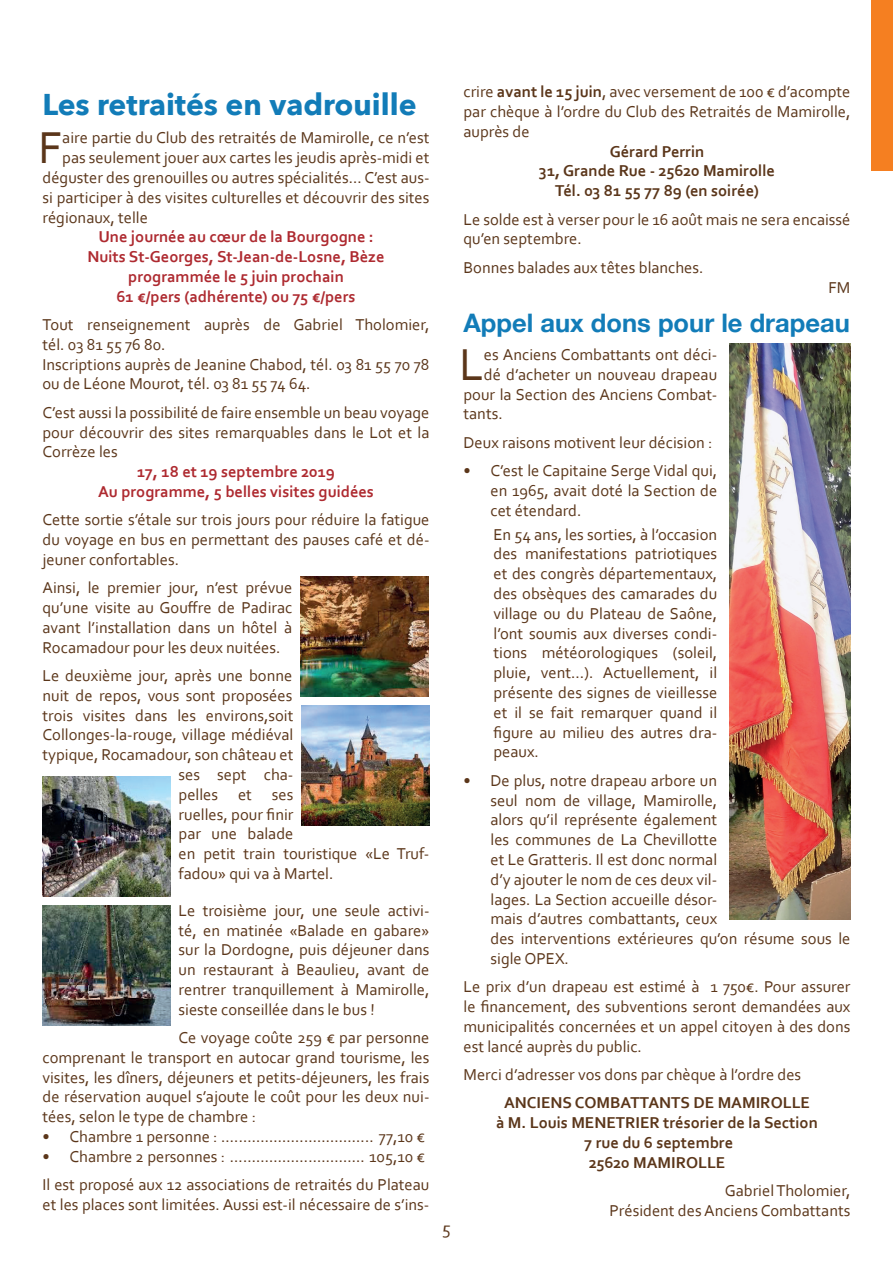
<style>
.page{position:relative;width:893px;height:1263px;background:#fff}
.page>*{position:absolute;margin:0;border:0;box-sizing:border-box;transform-origin:0 0}
.t1{font:46.8px "Corbel";color:#5b361a}
.t2{font:700 30px "Avenir Next";color:#127cb8}
.t3{font:700 25.5px "Helvetica Neue";color:#127cb8}
.t4{font:18px "Corbel";color:#5b361a}
.t5{font:16.5px/19.8px "Corbel";color:#5b361a;text-align:justify}
.t6{font:700 16.5px/19.8px "Corbel";color:#ae2a30;text-align:center}
.t7{font:700 16.5px/19.8px "Corbel";color:#5b361a;text-align:center}
.s1{font-weight:700}
</style>
<div class="page">
<img style="left:302px;top:705px;width:127px;height:121px">
<img style="left:43px;top:776px;width:127px;height:120px">
<img style="left:301px;top:576px;width:127px;height:120px">
<img style="left:43px;top:906px;width:127px;height:120px">
<img style="left:730px;top:343px;width:120px;height:577px">
<div style="left:872px;top:0;width:21px;height:170px;background:#f57f21"></div>
<h2 class="t2" style="left:43px;top:79px;width:376px">Les retraités en vadrouille</h2>
<h1 class="t1" style="left:39px;top:119px;width:25px">F</h1>
<p class="t5" style="left:62px;top:128px;width:369px">aire partie du Club des retraités de Mamirolle, ce n’est</p>
<p class="t5" style="left:62px;top:147px;width:369px">pas seulement jouer aux cartes les jeudis après-midi et</p>
<p class="t5" style="left:43px;top:167px;width:388px">déguster des grenouilles ou autres spécialités... C’est aus-</p>
<p class="t5" style="left:43px;top:187px;width:388px">si participer à des visites culturelles et découvrir des sites</p>
<p class="t5" style="left:43px;top:207px;width:107px">régionaux, telle</p>
<p class="t6" style="left:88px;top:227px;width:298px">Une journée au cœur de la Bourgogne :<br>Nuits St-Georges, St-Jean-de-Losne, Bèze programmée le 5 juin prochain<br>61 €/pers (adhérente) ou 75 €/pers</p>
<p class="t5" style="left:43px;top:314px;width:388px;text-align:left">Tout renseignement auprès de Gabriel Tholomier, tél. 03 81 55 76 80.<br>Inscriptions auprès de Jeanine Chabod, tél. 03 81 55 70 78 ou de Léone Mourot, tél. 03 81 55 74 64.</p>
<p class="t5" style="left:43px;top:402px;width:388px">C’est aussi la possibilité de faire ensemble un beau voyage pour découvrir des sites remarquables dans le Lot et la Corrèze les</p>
<p class="t6" style="left:98px;top:461px;width:277px">17, 18 et 19 septembre 2019<br>Au programme, 5 belles visites guidées</p>
<p class="t5" style="left:43px;top:509px;width:388px">Cette sortie s’étale sur trois jours pour réduire la fatigue du voyage en bus en permettant des pauses café et dé&shy;jeuner confortables.</p>
<p class="t5" style="left:43px;top:577px;width:251px">Ainsi, le premier jour, n’est prévue qu’une visite au Gouffre de Padirac avant l’installation dans un hôtel à Rocamadour pour les deux nuitées.</p>
<p class="t5" style="left:43px;top:665px;width:251px">Le deuxième jour, après une bonne</p>
<p class="t5" style="left:43px;top:685px;width:251px">nuit de repos, vous sont proposées</p>
<p class="t5" style="left:43px;top:705px;width:252px">trois visites dans les environs,soit</p>
<p class="t5" style="left:43px;top:724px;width:252px">Collonges-la-rouge, village médiéval</p>
<p class="t5" style="left:43px;top:744px;width:252px">typique, Rocamadour, son château et</p>
<p class="t5" style="left:179px;top:764px;width:116px">ses sept cha-</p>
<p class="t5" style="left:179px;top:784px;width:116px">pelles et ses</p>
<p class="t5" style="left:179px;top:804px;width:116px">ruelles, pour finir</p>
<p class="t5" style="left:179px;top:823px;width:116px">par une balade</p>
<p class="t5" style="left:179px;top:843px;width:252px">en petit train touristique «Le Truf-</p>
<p class="t5" style="left:179px;top:863px;width:156px">fadou» qui va à Martel.</p>
<p class="t5" style="left:179px;top:900px;width:252px">Le troisième jour, une seule activi&shy;té, en matinée «Balade en gabare» sur la Dordogne, puis déjeuner dans un restaurant à Beaulieu, avant de rentrer tranquillement à Mamirolle, sieste conseillée dans le bus !</p>
<p class="t5" style="left:43px;top:1027px;width:388px;text-indent:136px">Ce voyage coûte 259 € par personne comprenant le transport en autocar grand tourisme, les visites, les dîners, déjeuners et petits-déjeuners, les frais de réservation auquel s’ajoute le coût pour les deux nui&shy;tées, selon le type de chambre :</p>
<p class="t5" style="left:43px;top:1126px;width:384px">• Chambre 1 personne : ................................... 77,10 €</p>
<p class="t5" style="left:43px;top:1142px;width:388px;line-height:28.3px">• Chambre 2 personnes : ............................... 105,10 €<br>Il est proposé aux 12 associations de retraités du Plateau</p>
<p class="t5" style="left:43px;top:1194px;width:388px">et les places sont limitées. Aussi est-il nécessaire de s’ins-</p>
<p class="t4" style="left:442px;top:1217px;width:10px">5</p>
<p class="t5" style="left:463px;top:81px;width:388px">crire <span class="s1">avant le 15 juin</span>, avec versement de 100 € d’acompte par chèque à l’ordre du Club des Retraités de Mamirolle, auprès de</p>
<p class="t7" style="left:539px;top:141px;width:237px">Gérard Perrin<br>31, Grande Rue - 25620 Mamirolle<br>Tél. 03 81 55 77 89 (en soirée)</p>
<p class="t5" style="left:463px;top:209px;width:388px">Le solde est à verser pour le 16 août mais ne sera encaissé qu’en septembre.</p>
<p class="t5" style="left:463px;top:257px;width:242px">Bonnes balades aux têtes blanches.</p>
<p class="t5" style="left:829px;top:277px;width:23px">FM</p>
<h3 class="t3" style="left:463px;top:303px;width:388px">Appel aux dons pour le drapeau</h3>
<h1 class="t1" style="left:460px;top:335px;width:26px">L</h1>
<p class="t5" style="left:484px;top:344px;width:235px">es Anciens Combattants ont déci-</p>
<p class="t5" style="left:484px;top:364px;width:235px">dé d’acheter un nouveau drapeau</p>
<p class="t5" style="left:463px;top:384px;width:255px">pour la Section des Anciens Combat-</p>
<p class="t5" style="left:463px;top:404px;width:41px">tants.</p>
<p class="t5" style="left:463px;top:432px;width:250px">Deux raisons motivent leur décision :</p>
<p class="t5" style="left:490px;top:460px;width:228px;text-indent:-27px">• C’est le Capitaine Serge Vidal qui, en 1965, avait doté la Section de cet étendard.</p>
<p class="t5" style="left:493px;top:524px;width:225px">En 54 ans, les sorties, à l’occasion des manifestations patriotiques et des congrès départementaux, des obsèques des camarades du village ou du Plateau de Saône, l’ont soumis aux diverses condi&shy;tions météorologiques (soleil, pluie, vent…). Actuellement, il présente des signes de vieillesse et il se fait remarquer quand il figure au milieu des autres dra&shy;peaux.</p>
<p class="t5" style="left:490px;top:770px;width:361px;text-align:left;text-indent:-27px">• De plus, notre drapeau arbore un<br>seul nom de village, Mamirolle,<br>alors qu’il représente également<br>les communes de La Chevillotte<br>et Le Gratteris. Il est donc normal<br>d’y ajouter le nom de ces deux vil-<br>lages. La Section accueille désor-<br>mais d’autres combattants, ceux<br>des interventions extérieures qu’on résume sous le sigle OPEX.</p>
<p class="t5" style="left:463px;top:976px;width:388px">Le prix d’un drapeau est estimé à 1 750€. Pour assurer le financement, des subventions seront demandées aux municipalités concernées et un appel citoyen à des dons est lancé auprès du public.</p>
<p class="t5" style="left:463px;top:1064px;width:339px">Merci d’adresser vos dons par chèque à l’ordre des</p>
<p class="t7" style="left:496px;top:1092px;width:323px">ANCIENS COMBATTANTS DE MAMIROLLE<br>à M. Louis MENETRIER trésorier de la Section<br>7 rue du 6 septembre<br>25620 MAMIROLLE</p>
<p class="t5" style="left:609px;top:1180px;width:242px;text-align:right">Gabriel Tholomier,<br>Président des Anciens Combattants</p>
</div>
